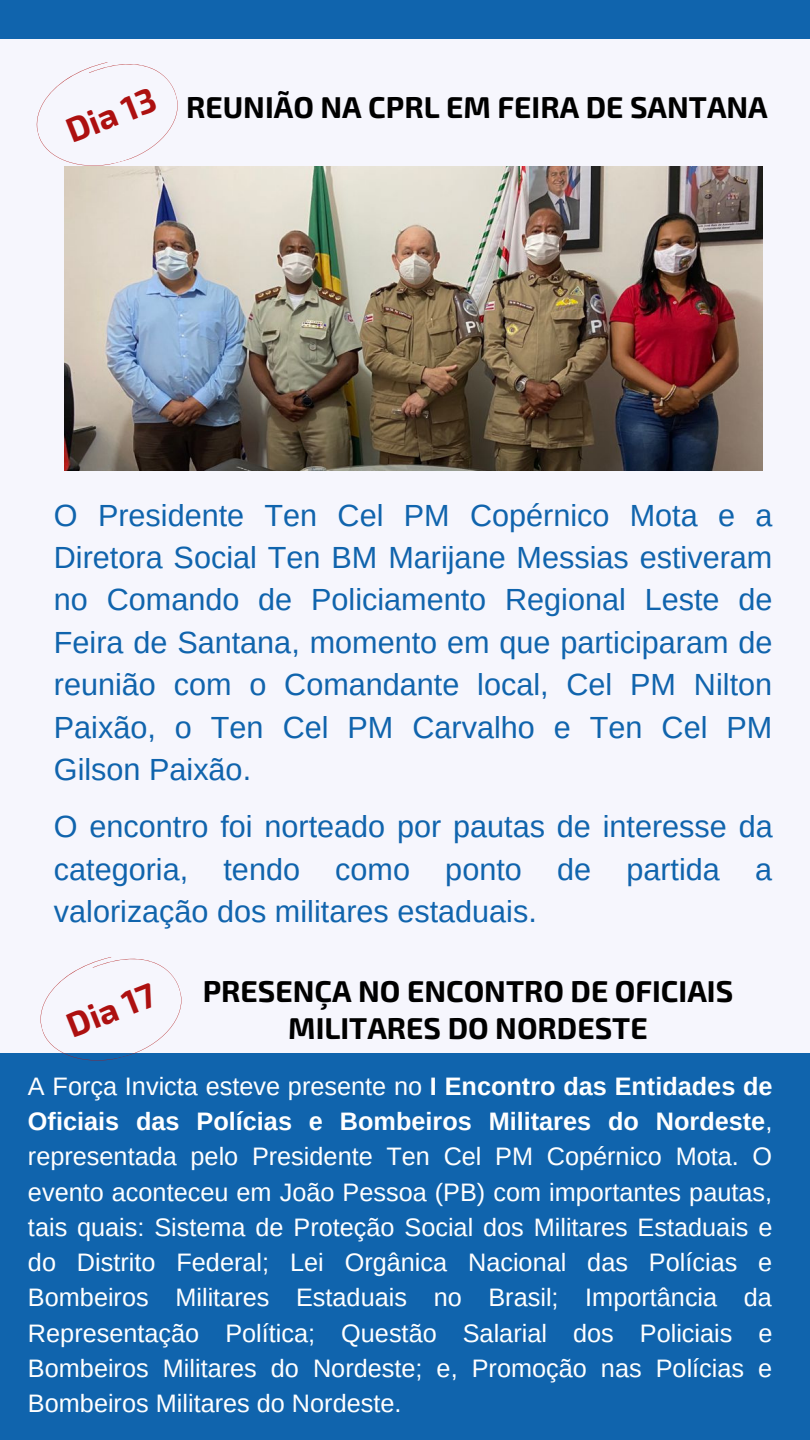
<style>
.page{position:relative;width:810px;height:1440px;background:#1064ad}
.page>*{position:absolute;margin:0;border:0;box-sizing:border-box;transform-origin:0 0}
.t1{font:700 34.3px "Exo 2";color:#ad1010}
.t2{font:30.6px/42.5px "Arimo";color:#1064ad;text-align:justify}
.t3{font:700 30.1px "Exo 2";color:#000}
.t4{font:25.3px/35.2px "Arimo";color:#fff;text-align:justify}
.s1{font-weight:700}
</style>
<div class="page">
<div style="left:0;top:39px;width:810px;height:1014px;background:#f6f6fd"></div>
<svg style="left:40px;top:957px;width:142px;height:104px"></svg>
<svg style="left:36px;top:62px;width:142px;height:104px"></svg>
<img style="left:64px;top:166px;width:699px;height:305px">
<p class="t1" style="left:60px;top:111px;width:95px;rotate:-21deg">Dia 13</p>
<p class="t3" style="left:186px;top:88px;width:583px">REUNIÃO NA CPRL EM FEIRA DE SANTANA</p>
<p class="t2" style="left:54px;top:494px;width:720px">O Presidente Ten Cel PM Copérnico Mota e a Diretora Social Ten BM Marijane Messias estiveram no Comando de Policiamento Regional Leste de Feira de Santana, momento em que participaram de reunião com o Comandante local, Cel PM Nilton Paixão, o Ten Cel PM Carvalho e Ten Cel PM Gilson Paixão.</p>
<p class="t2" style="left:54px;top:806px;width:720px">O encontro foi norteado por pautas de interesse da categoria, tendo como ponto de partida a valorização dos militares estaduais.</p>
<p class="t3" style="left:203px;top:971px;width:532px">PRESENÇA NO ENCONTRO DE OFICIAIS</p>
<p class="t1" style="left:60px;top:1005px;width:94px;rotate:-21deg">Dia 17</p>
<p class="t3" style="left:288px;top:1009px;width:361px">MILITARES DO NORDESTE</p>
<p class="t4" style="left:28px;top:1068px;width:746px">A Força Invicta esteve presente no <span class="s1">I Encontro das Entidades de Oficiais das Polícias e Bombeiros Militares do Nordeste</span>, representada pelo Presidente Ten Cel PM Copérnico Mota. O evento aconteceu em João Pessoa (PB) com importantes pautas, tais quais: Sistema de Proteção Social dos Militares Estaduais e do Distrito Federal; Lei Orgânica Nacional das Polícias e Bombeiros Militares Estaduais no Brasil; Importância da Representação Política; Questão Salarial dos Policiais e Bombeiros Militares do Nordeste; e, Promoção nas Polícias e Bombeiros Militares do Nordeste.</p>
</div>
